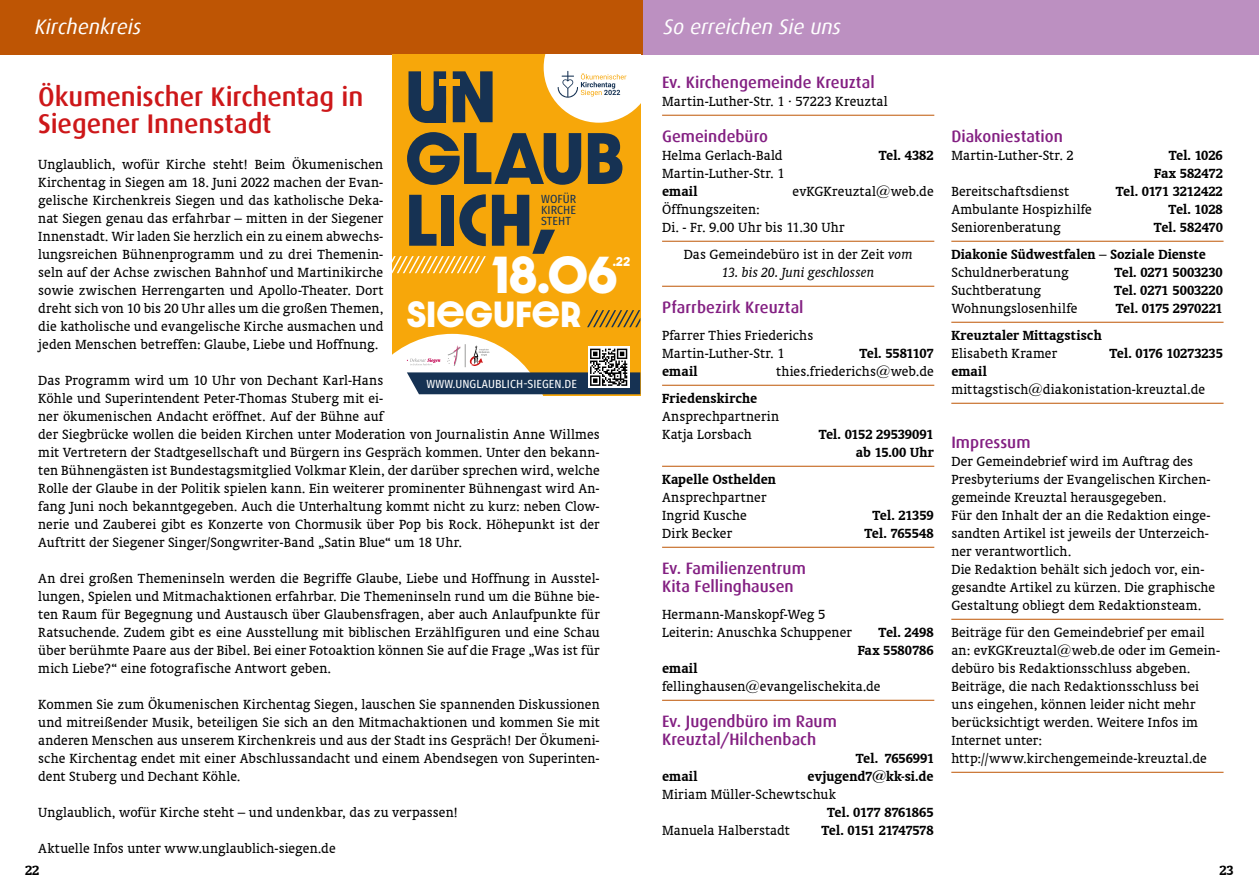
<style>
.page{position:relative;width:1259px;height:893px;background:#fff}
.page>*{position:absolute;margin:0;border:0;box-sizing:border-box;transform-origin:0 0}
.t1{font:700 61.8px/61.8px "Dazzle Unicase";letter-spacing:-.005em;color:#163253}
.t2{font:700 44.1px "Dazzle Unicase";color:#fff}
.t3{font:700 30.9px "Dazzle Unicase";color:#fff}
.t4{font:500 27px/27px "Dax";letter-spacing:-.005em;color:#cd1719}
.t5{font:italic 21px "Dax";color:#fff}
.t6{font:500 16.5px/18px "Dax";letter-spacing:.005em;color:#831f82}
.t7{font:15px/18px "Oranda BT";letter-spacing:.005em;color:#000}
.t8{font:700 15px/18px "Oranda BT";color:#000;text-align:right}
.t9{font:700 15px "Oranda BT";letter-spacing:-.02em;color:#000}
.t10{font:italic 15px "Oranda BT";letter-spacing:.005em;color:#000}
.t11{font:700 15px "Oranda BT";letter-spacing:-.025em;color:#000}
.t12{font:11.85px/11.2px "Fira Sans Condensed";letter-spacing:.01em;color:#163253;text-align:justify}
.t13{font:11.7px "Fira Sans Condensed";letter-spacing:.01em;color:#fff}
.t14{font:700 10.95px "Dazzle Unicase";color:#fff}
.s1{font-style:italic}
</style>
<div class="page">
<hr style="left:662px;top:115px;width:272px;height:1px;background:#be5504">
<hr style="left:662px;top:241px;width:272px;height:1px;background:#be5504">
<hr style="left:662px;top:286px;width:272px;height:1px;background:#be5504">
<hr style="left:662px;top:385px;width:272px;height:1px;background:#be5504">
<hr style="left:662px;top:466px;width:272px;height:1px;background:#be5504">
<hr style="left:662px;top:547px;width:272px;height:1px;background:#be5504">
<hr style="left:662px;top:700px;width:272px;height:1px;background:#be5504">
<hr style="left:951px;top:241px;width:272px;height:1px;background:#be5504">
<hr style="left:951px;top:322px;width:272px;height:1px;background:#be5504">
<hr style="left:951px;top:403px;width:272px;height:1px;background:#be5504">
<hr style="left:951px;top:619px;width:272px;height:1px;background:#be5504">
<hr style="left:951px;top:772px;width:272px;height:1px;background:#be5504">
<div style="left:629px;top:0;width:630px;height:54px;background:#bc90c1"></div>
<div style="left:0;top:0;width:642px;height:54px;background:#be5504"></div>
<div style="left:392px;top:54px;width:248px;height:342px;background:#f7a70a"></div>
<svg style="left:543px;top:54px;width:97px;height:69px;background:#f6ead1"></svg>
<svg style="left:426px;top:96px;width:20px;height:27px"></svg>
<svg style="left:392px;top:256px;width:94px;height:17px"></svg>
<svg style="left:587px;top:310px;width:53px;height:17px"></svg>
<svg style="left:392px;top:334px;width:248px;height:62px"></svg>
<h3 class="t5" style="left:35px;top:15px;width:108px">Kirchenkreis</h3>
<h3 class="t5" style="left:663px;top:15px;width:179px">So erreichen Sie uns</h3>
<h1 class="t1" style="left:405px;top:65px;width:221px">UN<br>GLAUB<br>LICH,</h1>
<h3 class="t4" style="left:38px;top:83px;width:327px">Ökumenischer Kirchentag in<br>Siegener Innenstadt</h3>
<p class="t7" style="left:38px;top:155px;width:347px;text-align:justify">Unglaublich, wofür Kirche steht! Beim Ökumenischen Kirchentag in Siegen am 18. Juni 2022 machen der Evan&shy;gelische Kirchenkreis Siegen und das katholische Deka&shy;nat Siegen genau das erfahrbar – mitten in der Siegener Innenstadt. Wir laden Sie herzlich ein zu einem abwechs&shy;lungsreichen Bühnenprogramm und zu drei Themenin&shy;seln auf der Achse zwischen Bahnhof und Martinikirche sowie zwischen Herrengarten und Apollo-Theater. Dort dreht sich von 10 bis 20 Uhr alles um die großen Themen, die katholische und evangelische Kirche ausmachen und jeden Menschen betreffen: Glaube, Liebe und Hoffnung.</p>
<p class="t7" style="left:38px;top:371px;width:563px">Das Programm wird um 10 Uhr von Dechant Karl-Hans<br>Köhle und Superintendent Peter-Thomas Stuberg mit ei-<br>ner ökumenischen Andacht eröffnet. Auf der Bühne auf<br>der Siegbrücke wollen die beiden Kirchen unter Moderation von Journalistin Anne Willmes mit Vertretern der Stadtgesellschaft und Bürgern ins Gespräch kommen. Unter den bekann&shy;ten Bühnengästen ist Bundestagsmitglied Volkmar Klein, der darüber sprechen wird, welche Rolle der Glaube in der Politik spielen kann. Ein weiterer prominenter Bühnengast wird An&shy;fang Juni noch bekanntgegeben. Auch die Unterhaltung kommt nicht zu kurz: neben Clow&shy;nerie und Zauberei gibt es Konzerte von Chormusik über Pop bis Rock. Höhepunkt ist der Auftritt der Siegener Singer/Songwriter-Band „Satin Blue“ um 18 Uhr.</p>
<p class="t7" style="left:38px;top:569px;width:563px;text-align:justify">An drei großen Themeninseln werden die Begriffe Glaube, Liebe und Hoffnung in Ausstel&shy;lungen, Spielen und Mitmachaktionen erfahrbar. Die Themeninseln rund um die Bühne bie&shy;ten Raum für Begegnung und Austausch über Glaubensfragen, aber auch Anlaufpunkte für Ratsuchende. Zudem gibt es eine Ausstellung mit biblischen Erzählfiguren und eine Schau über berühmte Paare aus der Bibel. Bei einer Fotoaktion können Sie auf die Frage „Was ist für mich Liebe?“ eine fotografische Antwort geben.</p>
<p class="t7" style="left:38px;top:695px;width:563px;text-align:justify">Kommen Sie zum Ökumenischen Kirchentag Siegen, lauschen Sie spannenden Diskussionen und mitreißender Musik, beteiligen Sie sich an den Mitmachaktionen und kommen Sie mit anderen Menschen aus unserem Kirchenkreis und aus der Stadt ins Gespräch! Der Ökumeni&shy;sche Kirchentag endet mit einer Abschlussandacht und einem Abendsegen von Superinten&shy;dent Stuberg und Dechant Köhle.</p>
<p class="t7" style="left:38px;top:803px;width:421px">Unglaublich, wofür Kirche steht – und undenkbar, das zu verpassen!</p>
<p class="t7" style="left:38px;top:839px;width:299px">Aktuelle Infos unter www.unglaublich-siegen.de</p>
<p class="t12" style="left:541px;top:193px;width:37px">WOFÜR KIRCHE STEHT</p>
<h2 class="t2" style="left:492px;top:240px;width:127px">18.06</h2>
<p class="t14" style="left:612px;top:253px;width:19px">.22</p>
<h3 class="t3" style="left:407px;top:290px;width:175px">SIEGUFER</h3>
<p class="t13" style="left:426px;top:375px;width:152px">WWW.UNGLAUBLICH-SIEGEN.DE</p>
<p class="t6" style="left:662px;top:73px;width:214px">Ev. Kirchengemeinde Kreuztal</p>
<p class="t7" style="left:662px;top:92px;width:227px">Martin-Luther-Str. 1 · 57223 Kreuztal</p>
<p class="t6" style="left:662px;top:127px;width:107px">Gemeindebüro</p>
<p class="t7" style="left:662px;top:146px;width:122px">Helma Gerlach-Bald</p>
<p class="t8" style="left:878px;top:146px;width:56px">Tel. 4382</p>
<p class="t7" style="left:662px;top:164px;width:124px">Martin-Luther-Str. 1</p>
<p class="t8" style="left:662px;top:182px;width:37px">email</p>
<p class="t7" style="left:792px;top:182px;width:143px">evKGKreuztal@web.de</p>
<p class="t7" style="left:662px;top:200px;width:184px">Öffnungszeiten:<br>Di. - Fr. 9.00 Uhr bis 11.30 Uhr</p>
<p class="t7" style="left:684px;top:245px;width:230px">Das Gemeindebüro ist in der Zeit <span class="s1">vom</span></p>
<p class="t10" style="left:722px;top:264px;width:154px">13. bis 20. Juni geschlossen</p>
<p class="t6" style="left:662px;top:298px;width:143px">Pfarrbezirk Kreuztal</p>
<p class="t7" style="left:662px;top:326px;width:153px">Pfarrer Thies Friederichs<br>Martin-Luther-Str. 1</p>
<p class="t9" style="left:859px;top:344px;width:76px">Tel. 5581107</p>
<p class="t8" style="left:662px;top:362px;width:37px">email</p>
<p class="t7" style="left:776px;top:362px;width:159px">thies.friederichs@web.de</p>
<p class="t8" style="left:662px;top:389px;width:97px">Friedenskirche</p>
<p class="t7" style="left:662px;top:407px;width:118px">Ansprechpartnerin<br>Katja Lorsbach</p>
<p class="t8" style="left:818px;top:425px;width:116px">Tel. 0152 29539091 ab 15.00 Uhr</p>
<p class="t8" style="left:662px;top:470px;width:115px">Kapelle Osthelden</p>
<p class="t7" style="left:662px;top:488px;width:106px">Ansprechpartner<br>Ingrid Kusche</p>
<p class="t8" style="left:872px;top:506px;width:63px">Tel. 21359</p>
<p class="t7" style="left:662px;top:524px;width:71px">Dirk Becker</p>
<p class="t8" style="left:864px;top:524px;width:71px">Tel. 765548</p>
<p class="t6" style="left:662px;top:559px;width:145px">Ev. Familienzentrum<br>Kita Fellinghausen</p>
<p class="t7" style="left:662px;top:605px;width:191px">Hermann-Manskopf-Weg 5<br>Leiterin: Anuschka Schuppener</p>
<p class="t8" style="left:857px;top:623px;width:77px">Tel. 2498<br>Fax 5580786</p>
<p class="t8" style="left:662px;top:659px;width:37px">email</p>
<p class="t7" style="left:662px;top:677px;width:220px">fellinghausen@evangelischekita.de</p>
<p class="t6" style="left:662px;top:712px;width:176px">Ev. Jugendbüro im Raum<br>Kreuztal/Hilchenbach</p>
<p class="t8" style="left:856px;top:749px;width:80px">Tel. 7656991</p>
<p class="t8" style="left:662px;top:767px;width:37px">email</p>
<p class="t8" style="left:807px;top:767px;width:128px">evjugend7@kk-si.de</p>
<p class="t7" style="left:662px;top:785px;width:175px">Miriam Müller-Schewtschuk</p>
<p class="t9" style="left:827px;top:803px;width:108px">Tel. 0177 8761865</p>
<p class="t7" style="left:662px;top:821px;width:129px">Manuela Halberstadt</p>
<p class="t11" style="left:821px;top:821px;width:114px">Tel. 0151 21747578</p>
<p class="t6" style="left:951px;top:127px;width:113px">Diakoniestation</p>
<p class="t7" style="left:951px;top:146px;width:124px">Martin-Luther-Str. 2</p>
<p class="t8" style="left:1154px;top:146px;width:70px">Tel. 1026<br>Fax 582472</p>
<p class="t7" style="left:951px;top:182px;width:119px">Bereitschaftsdienst</p>
<p class="t8" style="left:1115px;top:182px;width:109px">Tel. 0171 3212422</p>
<p class="t7" style="left:951px;top:200px;width:142px">Ambulante Hospizhilfe</p>
<p class="t8" style="left:1168px;top:200px;width:56px">Tel. 1028</p>
<p class="t7" style="left:951px;top:218px;width:111px">Seniorenberatung</p>
<p class="t8" style="left:951px;top:213px;width:273px;line-height:27px;text-align:left;text-indent:203px">Tel. 582470<br>Diakonie Südwestfalen – Soziale Dienste</p>
<p class="t7" style="left:951px;top:263px;width:119px">Schuldnerberatung</p>
<p class="t8" style="left:1114px;top:263px;width:110px">Tel. 0271 5003230</p>
<p class="t7" style="left:951px;top:281px;width:91px">Suchtberatung</p>
<p class="t8" style="left:1114px;top:281px;width:110px">Tel. 0271 5003220</p>
<p class="t7" style="left:951px;top:299px;width:128px">Wohnungslosenhilfe</p>
<p class="t8" style="left:1116px;top:299px;width:108px">Tel. 0175 2970221</p>
<p class="t8" style="left:951px;top:326px;width:152px">Kreuztaler Mittagstisch</p>
<p class="t7" style="left:951px;top:344px;width:107px">Elisabeth Kramer</p>
<p class="t8" style="left:1109px;top:344px;width:115px">Tel. 0176 10273235</p>
<p class="t8" style="left:951px;top:362px;width:37px">email</p>
<p class="t7" style="left:951px;top:380px;width:255px">mittagstisch@diakonistation-kreuztal.de</p>
<p class="t6" style="left:951px;top:433px;width:81px">Impressum</p>
<p class="t7" style="left:951px;top:452px;width:265px">Der Gemeindebrief wird im Auftrag des Presbyteriums der Evangelischen Kirchen&shy;gemeinde Kreuztal herausgegeben.<br>Für den Inhalt der an die Redaktion einge&shy;sandten Artikel ist jeweils der Unterzeich&shy;ner verantwortlich.<br>Die Redaktion behält sich jedoch vor, ein&shy;gesandte Artikel zu kürzen. Die graphische Gestaltung obliegt dem Redaktionsteam.</p>
<p class="t7" style="left:951px;top:623px;width:270px">Beiträge für den Gemeindebrief per email an: evKGKreuztal@web.de oder im Gemein&shy;debüro bis Redaktionsschluss abgeben.<br>Beiträge, die nach Redaktionsschluss bei uns eingehen, können leider nicht mehr berücksichtigt werden. Weitere Infos im Internet unter: http://www.kirchengemeinde-kreuztal.de</p>
<p class="t8" style="left:25px;top:861px;width:16px">22</p>
<p class="t8" style="left:1219px;top:861px;width:16px">23</p>
</div>
